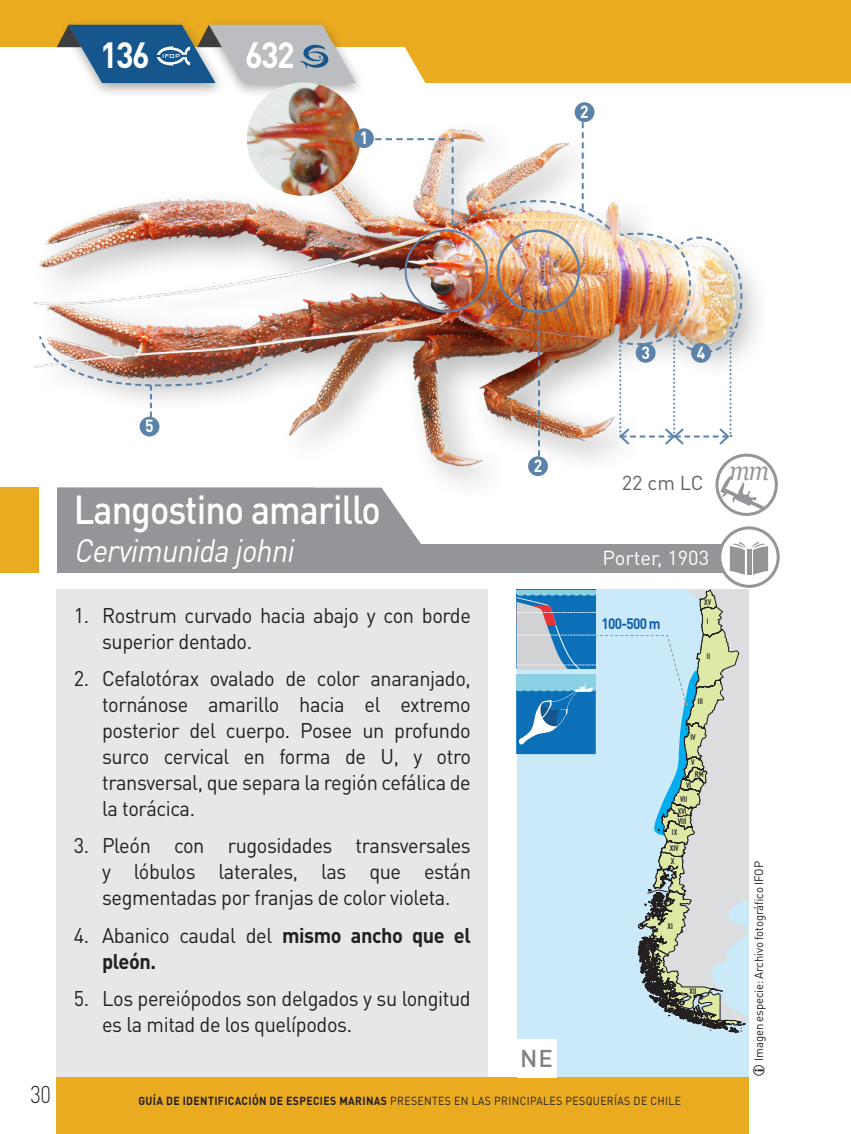
<style>
.page{position:relative;width:851px;height:1134px;background:#fff}
.page>*{position:absolute;margin:0;border:0;box-sizing:border-box;transform-origin:0 0}
.t1{font:500 40px "DIN Pro";letter-spacing:-.025em;color:#fff;scale:.9 1}
.t2{font:700 36px "DIN Pro";letter-spacing:-.05em;color:#fff;scale:.9 1}
.t3{font:italic 32px "DIN Pro";color:#fff;scale:.9 1}
.t4{font:italic 27px "Georgia";color:#939598;scale:.85 1}
.t5{font:300 24px "DIN Pro";color:#231f20;scale:.85 1}
.t6{font:500 24px "DIN Pro";color:#808285}
.t7{font:21px/26px "DIN Pro";letter-spacing:-.02em;color:#231f20;scale:.95 1}
.t8{font:700 21px/26px "DIN Pro";letter-spacing:-.02em;color:#231f20;scale:.95 1}
.t9{font:20px "DIN Pro";color:#fff}
.t10{font:20px "DIN Pro";color:#636366}
.t11{font:700 17.4px "DIN Pro";color:#fff;scale:.9 1}
.t12{font:700 15px "DIN Pro";letter-spacing:-.05em;color:#115eac;scale:.9 1}
.t13{font:12px "DIN Pro";letter-spacing:-.01em;color:#231f20;scale:.95 1}
.t14{font:11.6px "DIN Pro";letter-spacing:.035em;color:#231f20;scale:.9 1}
.t15{font:700 8px/13.6px "DIN Pro";letter-spacing:-.01em;color:#231f20;scale:.75 1}
.s1{font-weight:400}
.s2{font-weight:700}
</style>
<div class="page">
<div style="left:57px;top:1077px;width:691px;height:57px;background:#eaab20"></div>
<div style="left:0;top:0;width:850px;height:47px;background:#eaab20"></div>
<div style="left:404px;top:47px;width:446px;height:36px;background:#eaab20"></div>
<div style="left:517px;top:590px;width:231px;height:487px;background:#cae9f9"></div>
<div style="left:57px;top:590px;width:431px;height:487px;background:#e6e7e9"></div>
<svg style="left:719px;top:528px;width:59px;height:58px"></svg>
<div style="left:718px;top:526px;width:61px;height:62px;border:3px solid #939598;border-radius:50%"></div>
<div style="left:517px;top:1039px;width:39px;height:38px;background:#fff"></div>
<div style="left:60px;top:18px;width:166px;height:80px;background:#231f20;opacity:.4"></div>
<div style="left:200px;top:18px;width:167px;height:80px;background:#231f20;opacity:.4"></div>
<svg style="left:57px;top:25px;width:299px;height:58px"></svg>
<svg style="left:516px;top:589px;width:232px;height:444px"></svg>
<img style="left:247px;top:82px;width:113px;height:114px;border-radius:57px">
<div style="left:574px;top:102px;width:20px;height:20px;background:#5b83a9;border-radius:50%"></div>
<img style="left:0;top:122px;width:780px;height:453px">
<p class="t2" style="left:100px;top:31px;width:57px">136</p>
<p class="t2" style="left:245px;top:31px;width:57px">632</p>
<p class="t11" style="left:359px;top:126px;width:11px">1</p>
<p class="t11" style="left:580px;top:100px;width:11px">2</p>
<p class="t11" style="left:641px;top:341px;width:11px">3</p>
<p class="t11" style="left:696px;top:341px;width:11px">4</p>
<p class="t11" style="left:145px;top:414px;width:11px">5</p>
<p class="t1" style="left:74px;top:482px;width:343px">Langostino amarillo</p>
<p class="t3" style="left:74px;top:528px;width:253px">Cervimunidajohni</p>
<p class="t7" style="left:102px;top:601px;width:389px;text-indent:-28px">1. Rostrum curvado hacia abajo y con borde superior dentado.</p>
<p class="t7" style="left:102px;top:665px;width:389px;text-align:justify;text-indent:-28px">2. Cefalotórax ovalado de color anaranjado, tornánose amarillo hacia el extremo posterior del cuerpo. Posee un profundo surco cervical en forma de U, y otro transversal, que separa la región cefálica de la torácica.</p>
<p class="t7" style="left:102px;top:832px;width:389px;text-align:justify;text-indent:-28px">3. Pleón con rugosidades transversales y lóbulos laterales, las que están segmentadas por franjas de color violeta.</p>
<p class="t8" style="left:102px;top:921px;width:389px;text-indent:-28px"><span class="s1">4. Abanico caudal del</span> mismo ancho que el pleón.</p>
<p class="t7" style="left:102px;top:985px;width:389px;text-indent:-28px">5. Los pereiópodos son delgados y su longitud es la mitad de los quelípodos.</p>
<p class="t11" style="left:533px;top:454px;width:11px">2</p>
<p class="t6" style="left:520px;top:1042px;width:34px">NE</p>
<p class="t10" style="left:621px;top:469px;width:83px">22 cm LC</p>
<p class="t9" style="left:602px;top:544px;width:108px">Porter, 1903</p>
<p class="t12" style="left:601px;top:614px;width:67px">100-500 m</p>
<p class="t15" style="left:704px;top:595px;width:11px">XV</p>
<p class="t15" style="left:706px;top:613px;width:4px">I</p>
<p class="t15" style="left:706px;top:649px;width:6px">II</p>
<p class="t15" style="left:697px;top:694px;width:9px">III</p>
<p class="t15" style="left:690px;top:730px;width:9px">IV</p>
<p class="t15" style="left:691px;top:755px;width:6px">V</p>
<p class="t15" style="left:680px;top:778px;width:17px;text-indent:6px">VI<br>VII</p>
<p class="t15" style="left:677px;top:814px;width:13px">VIII</p>
<p class="t15" style="left:669px;top:824px;width:13px;line-height:15.2px">IX<br>XIV</p>
<p class="t15" style="left:671px;top:854px;width:6px">X</p>
<p class="t15" style="left:694px;top:767px;width:13px">RM</p>
<p class="t15" style="left:677px;top:804px;width:13px">XVI</p>
<p class="t15" style="left:667px;top:919px;width:9px">XI</p>
<p class="t15" style="left:689px;top:984px;width:11px">XII</p>
<p class="t5" style="left:31px;top:1078px;width:26px">30</p>
<p class="t14" style="left:138px;top:1093px;width:604px"><span class="s2">GUÍA DE IDENTIFICACIÓN DE ESPECIES MARINAS</span> PRESENTES EN LAS PRINCIPALES PESQUERÍAS DE CHILE</p>
<p class="t4" style="left:729px;top:454px;width:48px">mm</p>
<p class="t13" style="left:750px;top:1061px;width:212px;rotate:-90deg">Imagen especie: Archivo fotográfico IFOP</p>
</div>
